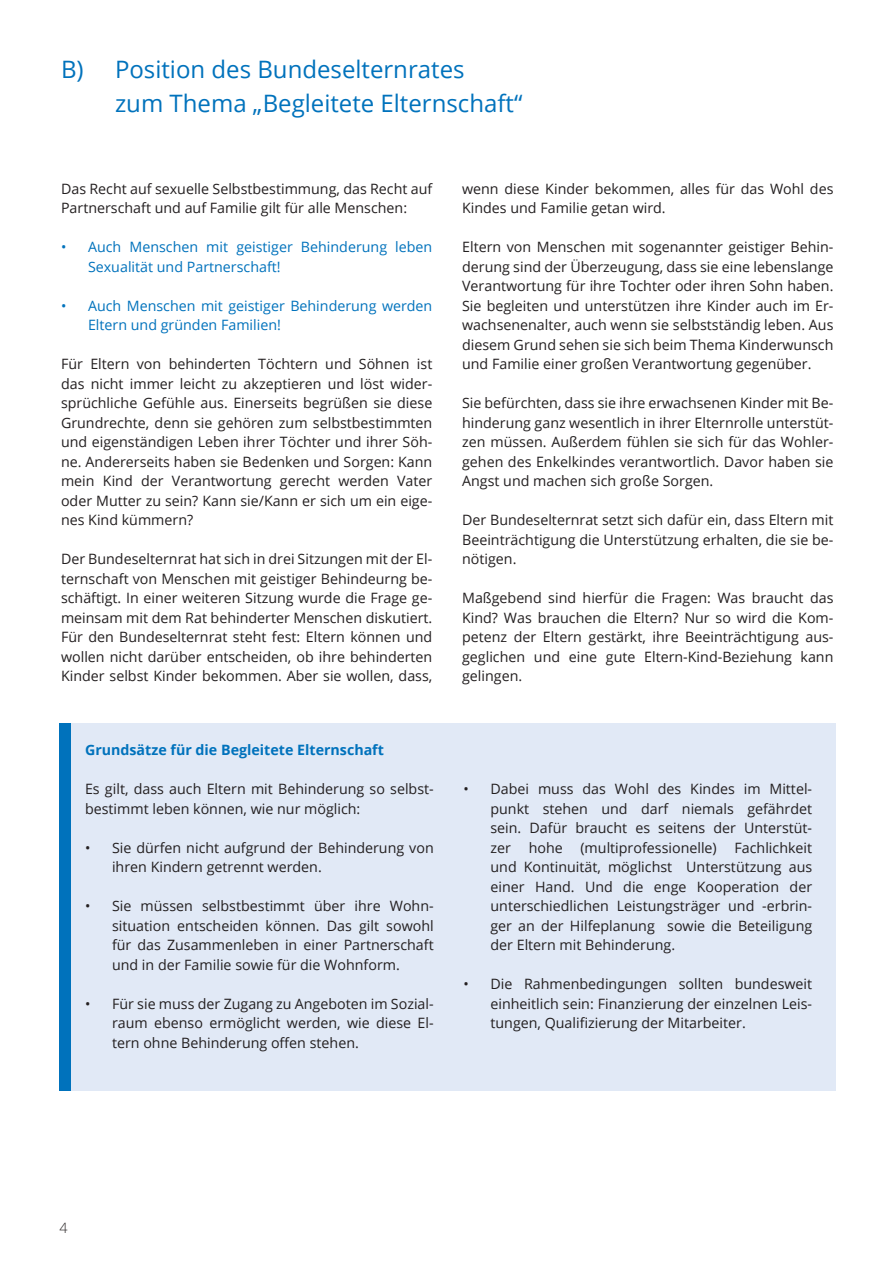
<style>
.page{position:relative;width:893px;height:1263px;background:#fff}
.page>*{position:absolute;margin:0;border:0;box-sizing:border-box;transform-origin:0 0}
.t1{font:24px/34.5px "Open Sans";color:#0072bc}
.t2{font:14.25px/19.5px "Open Sans";color:#231f20;text-align:justify}
.t3{font:14.25px/19.5px "Open Sans";color:#0072bc}
.t4{font:700 14.25px "Open Sans";color:#0072bc}
.t5{font:300 14.25px "Open Sans";color:#231f20}
</style>
<div class="page">
<div style="left:62px;top:723px;width:774px;height:368px;background:#e1e9f6"></div>
<div style="left:60px;top:723px;width:11px;height:368px;background:#0072bc"></div>
<h1 class="t1" style="left:115px;top:51px;width:409px;text-indent:-54px">B) Position des Bundeselternrates<br>zum Thema „Begleitete Elternschaft“</h1>
<p class="t2" style="left:61px;top:178px;width:373px">Das Recht auf sexuelle Selbstbestimmung, das Recht auf<br>Partnerschaft und auf Familie gilt für alle Menschen:</p>
<p class="t3" style="left:88px;top:237px;width:346px;text-indent:-27px">• Auch Menschen mit geistiger Behinderung leben<br>Sexualität und Partnerschaft!</p>
<p class="t3" style="left:88px;top:295px;width:346px;text-indent:-27px">• Auch Menschen mit geistiger Behinderung werden<br>Eltern und gründen Familien!</p>
<p class="t2" style="left:61px;top:354px;width:373px">Für Eltern von behinderten Töchtern und Söhnen ist das nicht immer leicht zu akzeptieren und löst wider&shy;sprüchliche Gefühle aus. Einerseits begrüßen sie diese Grundrechte, denn sie gehören zum selbstbestimmten und eigenständigen Leben ihrer Töchter und ihrer Söh&shy;ne. Andererseits haben sie Bedenken und Sorgen: Kann mein Kind der Verantwortung gerecht werden Vater oder Mutter zu sein? Kann sie/Kann er sich um ein eige&shy;nes Kind kümmern?</p>
<p class="t2" style="left:61px;top:549px;width:373px">Der Bundeselternrat hat sich in drei Sitzungen mit der El&shy;ternschaft von Menschen mit geistiger Behindeurng be&shy;schäftigt. In einer weiteren Sitzung wurde die Frage ge&shy;meinsam mit dem Rat behinderter Menschen diskutiert.<br>Für den Bundeselternrat steht fest: Eltern können und wollen nicht darüber entscheiden, ob ihre behinderten Kinder selbst Kinder bekommen. Aber sie wollen, dass,</p>
<p class="t4" style="left:85px;top:740px;width:300px">Grundsätze für die Begleitete Elternschaft</p>
<p class="t2" style="left:85px;top:779px;width:350px">Es gilt, dass auch Eltern mit Behinderung so selbst&shy;bestimmt leben können, wie nur möglich:</p>
<p class="t2" style="left:112px;top:837px;width:323px;text-indent:-27px">• Sie dürfen nicht aufgrund der Behinderung von ihren Kindern getrennt werden.</p>
<p class="t2" style="left:112px;top:896px;width:323px;text-indent:-27px">• Sie müssen selbstbestimmt über ihre Wohn&shy;situation entscheiden können. Das gilt sowohl für das Zusammenleben in einer Partnerschaft und in der Familie sowie für die Wohnform.</p>
<p class="t2" style="left:112px;top:993px;width:323px;text-indent:-27px">• Für sie muss der Zugang zu Angeboten im Sozial&shy;raum ebenso ermöglicht werden, wie diese El&shy;tern ohne Behinderung offen stehen.</p>
<p class="t2" style="left:462px;top:178px;width:373px">wenn diese Kinder bekommen, alles für das Wohl des<br>Kindes und Familie getan wird.</p>
<p class="t2" style="left:462px;top:237px;width:373px">Eltern von Menschen mit sogenannter geistiger Behin&shy;derung sind der Überzeugung, dass sie eine lebenslange Verantwortung für ihre Tochter oder ihren Sohn haben.<br>Sie begleiten und unterstützen ihre Kinder auch im Er&shy;wachsenenalter, auch wenn sie selbstständig leben. Aus diesem Grund sehen sie sich beim Thema Kinderwunsch und Familie einer großen Verantwortung gegenüber.</p>
<p class="t2" style="left:462px;top:393px;width:373px">Sie befürchten, dass sie ihre erwachsenen Kinder mit Be&shy;hinderung ganz wesentlich in ihrer Elternrolle unterstüt&shy;zen müssen. Außerdem fühlen sie sich für das Wohler&shy;gehen des Enkelkindes verantwortlich. Davor haben sie Angst und machen sich große Sorgen.</p>
<p class="t2" style="left:462px;top:510px;width:373px">Der Bundeselternrat setzt sich dafür ein, dass Eltern mit Beeinträchtigung die Unterstützung erhalten, die sie be&shy;nötigen.</p>
<p class="t2" style="left:462px;top:588px;width:373px">Maßgebend sind hierfür die Fragen: Was braucht das Kind? Was brauchen die Eltern? Nur so wird die Kom&shy;petenz der Eltern gestärkt, ihre Beeinträchtigung aus&shy;geglichen und eine gute Eltern-Kind-Beziehung kann gelingen.</p>
<p class="t2" style="left:490px;top:779px;width:323px;text-indent:-27px">• Dabei muss das Wohl des Kindes im Mittel&shy;punkt stehen und darf niemals gefährdet sein. Dafür braucht es seitens der Unterstüt&shy;zer hohe (multiprofessionelle) Fachlichkeit und Kontinuität, möglichst Unterstützung aus einer Hand. Und die enge Kooperation der unterschiedlichen Leistungsträger und -erbrin&shy;ger an der Hilfeplanung sowie die Beteiligung der Eltern mit Behinderung.</p>
<p class="t2" style="left:490px;top:974px;width:323px;text-indent:-27px">• Die Rahmenbedingungen sollten bundesweit einheitlich sein: Finanzierung der einzelnen Leis&shy;tungen, Qualifizierung der Mitarbeiter.</p>
<p class="t5" style="left:60px;top:1218px;width:10px">4</p>
</div>
